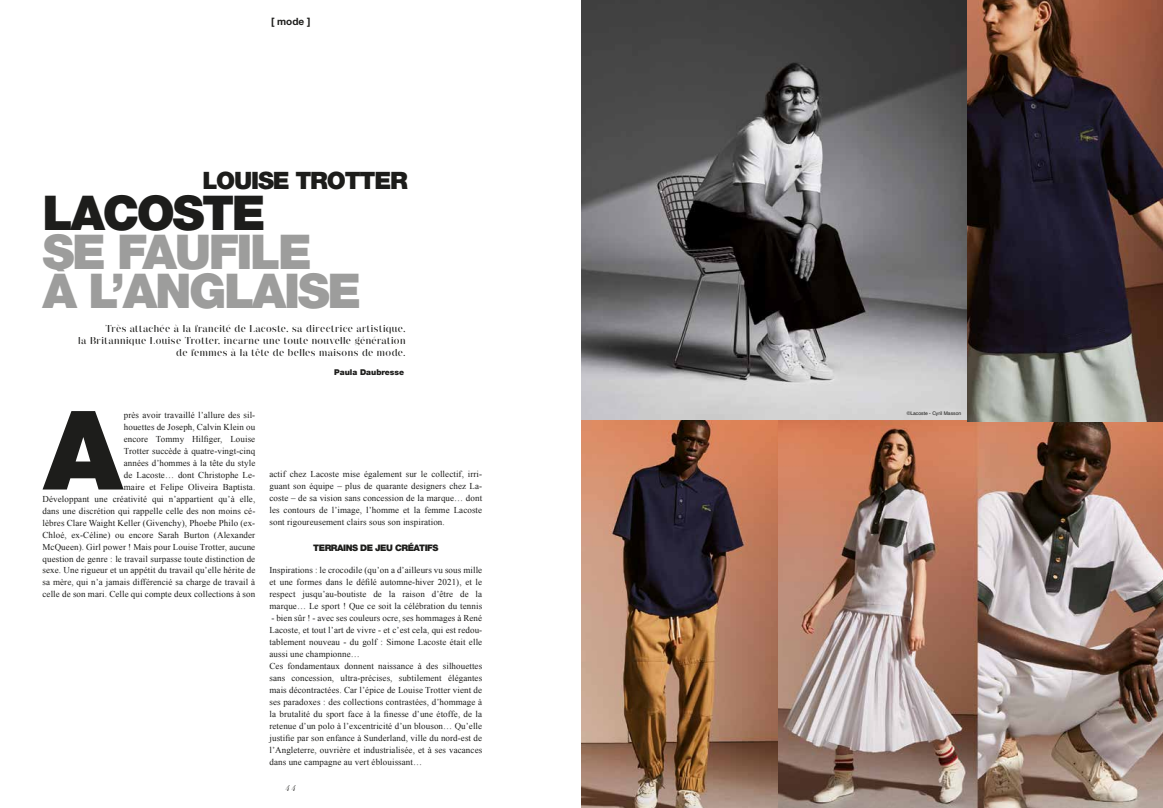
<style>
.page{position:relative;width:1163px;height:808px;background:#fff}
.page>*{position:absolute;margin:0;border:0;box-sizing:border-box;transform-origin:0 0}
.t1{font:900 109.8px "Helvetica Neue LT Std";color:#1d1d1b}
.t2{font:900 48px/39px "Helvetica Neue LT Std";letter-spacing:-.05em;color:#9d9d9c}
.t3{font:900 48px "Helvetica Neue LT Std";letter-spacing:-.05em;color:#1d1d1b}
.t4{font:900 24px "Helvetica Neue LT Std";letter-spacing:-.05em;color:#1d1d1b}
.t5{font:500 10px/12px "Narziss";letter-spacing:.05em;color:#1d1d1b;text-align:right}
.t6{font:700 10px "Helvetica Neue LT Std";color:#1d1d1b}
.t7{font:9px/12px "Times New Roman";letter-spacing:.01em;color:#1d1d1b;text-align:justify}
.t8{font:900 9px "Helvetica Neue LT Std";letter-spacing:-.05em;color:#1d1d1b}
.t9{font:900 8px "Helvetica Neue LT Std";color:#1d1d1b}
.t10{font:italic 8px "Didot";color:#1d1d1b}
.t11{font:5px "Helvetica";color:#1d1d1b}
</style>
<div class="page">
<img style="left:581px;top:0;width:386px;height:421px">
<img style="left:581px;top:421px;width:581px;height:387px">
<img style="left:967px;top:0;width:195px;height:421px">
<p class="t6" style="left:271px;top:15px;width:41px">[ mode ]</p>
<h3 class="t4" style="left:202px;top:166px;width:207px">LOUISE TROTTER</h3>
<h2 class="t3" style="left:43px;top:184px;width:225px">LACOSTE</h2>
<h2 class="t2" style="left:43px;top:232px;width:320px">SE FAUFILE<br>À L’ANGLAISE</h2>
<p class="t5" style="left:78px;top:322px;width:329px">Très attachée à la francité de Lacoste, sa directrice artistique,<br>la Britannique Louise Trotter, incarne une toute nouvelle génération de femmes à la tête de belles maisons de mode.</p>
<p class="t9" style="left:334px;top:367px;width:71px">Paula Daubresse</p>
<h1 class="t1" style="left:43px;top:385px;width:81px">A</h1>
<p class="t7" style="left:43px;top:408px;width:214px;text-align:right">près avoir travaillé l’allure des sil-<br>houettes de Joseph, Calvin Klein ou<br>encore Tommy Hilfiger, Louise<br>Trotter succède à quatre-vingt-cinq<br>années d’hommes à la tête du style<br>de Lacoste… dont Christophe Le-<br>maire et Felipe Oliveira Baptista.<br>Développant une créativité qui n’appartient qu’à elle, dans une discrétion qui rappelle celle des non moins cé&shy;lèbres Clare Waight Keller (Givenchy), Phoebe Philo (ex-Chloé, ex-Céline) ou encore Sarah Burton (Alexander McQueen). Girl power ! Mais pour Louise Trotter, aucune question de genre : le travail surpasse toute distinction de sexe. Une rigueur et un appétit du travail qu’elle hérite de sa mère, qui n’a jamais différencié sa charge de travail à celle de son mari. Celle qui compte deux collections à son</p>
<p class="t7" style="left:269px;top:468px;width:214px">actif chez Lacoste mise également sur le collectif, irri&shy;guant son équipe – plus de quarante designers chez La&shy;coste – de sa vision sans concession de la marque… dont les contours de l’image, l’homme et la femme Lacoste sont rigoureusement clairs sous son inspiration.</p>
<p class="t8" style="left:313px;top:542px;width:127px">TERRAINS DE JEU CRÉATIFS</p>
<p class="t7" style="left:269px;top:564px;width:214px">Inspirations : le crocodile (qu’on a d’ailleurs vu sous mille et une formes dans le défilé automne-hiver 2021), et le respect jusqu’au-boutiste de la raison d’être de la marque… Le sport ! Que ce soit la célébration du tennis</p>
<p class="t7" style="left:269px;top:612px;width:214px;text-align:left">- bien sûr ! - avec ses couleurs ocre, ses hommages à René Lacoste, et tout l’art de vivre - et c’est cela, qui est redou&shy;tablement nouveau - du golf : Simone Lacoste était elle aussi une championne…<br>Ces fondamentaux donnent naissance à des silhouettes sans concession, ultra-précises, subtilement élégantes mais décontractées. Car l’épice de Louise Trotter vient de ses paradoxes : des collections contrastées, d’hommage à la brutalité du sport face à la finesse d’une étoffe, de la retenue d’un polo à l’excentricité d’un blouson… Qu’elle justifie par son enfance à Sunderland, ville du nord-est de l’Angleterre, ouvrière et industrialisée, et à ses vacances dans une campagne au vert éblouissant…</p>
<p class="t10" style="left:285px;top:783px;width:12px">4 4</p>
<p class="t11" style="left:906px;top:409px;width:56px">©Lacoste - Cyril Masson</p>
</div>
